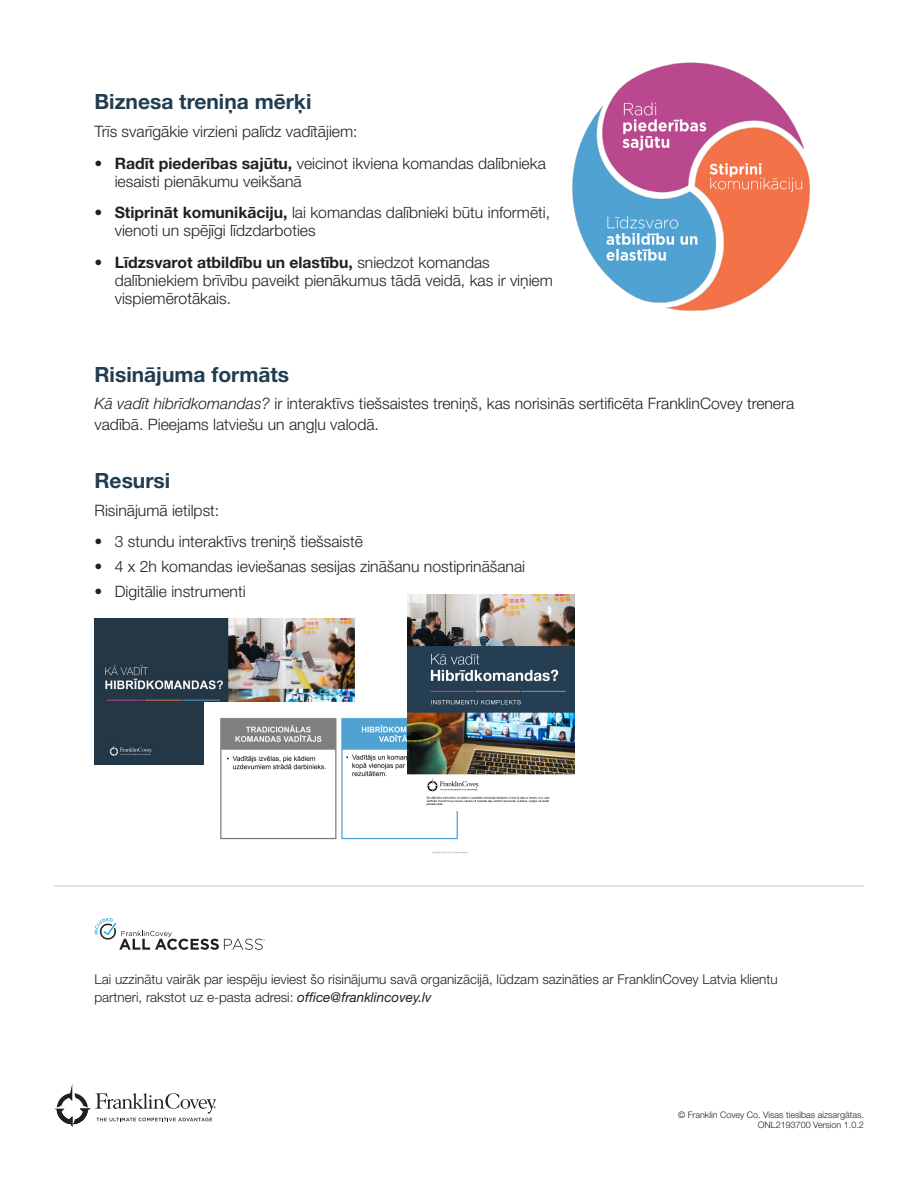
<style>
.page{position:relative;width:918px;height:1188px;background:#fff}
.page>*{position:absolute;margin:0;border:0;box-sizing:border-box;transform-origin:0 0}
.t1{font:700 21px "Helvetica Neue LT Pro";color:#223d50}
.Body_Copy{font:300 15.75px/18px "Helvetica Neue LT Pro";color:#231f20}
.Contact{font:300 13.5px/18px "Helvetica Neue LT Pro";color:#231f20}
.t2{font:300 9px "Helvetica Neue LT Pro";color:#231f20}
.t3{font:300 9px/10.8px "Helvetica Neue LT Std";color:#231f20}
.s1{font-weight:700}
.s2{font-style:italic}
.s3{font-weight:400;font-style:italic}
</style>
<div class="page">
<hr style="left:54px;top:886px;width:810px;height:1px;background:#c7c8ca">
<svg style="left:54px;top:1084px;width:162px;height:43px"></svg>
<svg style="left:94px;top:918px;width:171px;height:32px"></svg>
<img style="left:94px;top:618px;width:260px;height:146px">
<img style="left:204px;top:702px;width:264px;height:152px">
<img style="left:407px;top:594px;width:168px;height:217px">
<img style="left:572px;top:62px;width:238px;height:249px">
<h2 class="t1" style="left:94px;top:89px;width:218px">Biznesa treniņa mērķi</h2>
<p class="Body_Copy" style="left:94px;top:122px;width:265px">Trīs svarīgākie virzieni palīdz vadītājiem:</p>
<p class="Body_Copy" style="left:115px;top:154px;width:433px;text-indent:-20px"><span class="s1">• Radīt piederības sajūtu,</span> veicinot ikviena komandas dalībnieka iesaisti pienākumu veikšanā</p>
<p class="Body_Copy" style="left:115px;top:203px;width:437px;text-indent:-20px"><span class="s1">• Stiprināt komunikāciju,</span> lai komandas dalībnieki būtu informēti, vienoti un spējīgi līdzdarboties</p>
<p class="Body_Copy" style="left:115px;top:253px;width:440px;text-indent:-20px"><span class="s1">• Līdzsvarot atbildību un elastību,</span> sniedzot komandas dalībniekiem brīvību paveikt pienākumus tādā veidā, kas ir viņiem vispiemērotākais.</p>
<h2 class="t1" style="left:94px;top:361px;width:196px">Risinājuma formāts</h2>
<p class="Body_Copy" style="left:94px;top:393px;width:701px;line-height:21px"><span class="s2">Kā vadīt hibrīdkomandas?</span> ir interaktīvs tiešsaistes treniņš, kas norisinās sertificēta FranklinCovey trenera vadībā. Pieejams latviešu un angļu valodā.</p>
<h2 class="t1" style="left:94px;top:468px;width:77px">Resursi</h2>
<p class="Body_Copy" style="left:94px;top:501px;width:126px">Risinājumā ietilpst:</p>
<p class="Body_Copy" style="left:94px;top:533px;width:270px">• 3 stundu interaktīvs treniņš tiešsaistē</p>
<p class="Body_Copy" style="left:94px;top:557px;width:432px">• 4 x 2h komandas ieviešanas sesijas zināšanu nostiprināšanai</p>
<p class="Body_Copy" style="left:94px;top:582px;width:153px">• Digitālie instrumenti</p>
<p class="Contact" style="left:94px;top:970px;width:685px">Lai uzzinātu vairāk par iespēju ieviest šo risinājumu savā organizācijā, lūdzam sazināties ar FranklinCovey Latvia klientu partneri, rakstot uz e-pasta adresi: <span class="s3">office@franklincovey.lv</span></p>
<p class="t2" style="left:678px;top:1109px;width:187px">© Franklin Covey Co. Visas tiesības aizsargātas.</p>
<p class="t2" style="left:758px;top:1120px;width:108px">ONL2193700 Version 1.0.2</p>
<p class="t3" style="left:755px;top:1109px;width:108px;text-indent:-48px">© Franklin Covey Co. All rights reserved<br>ONL2193700</p>
</div>
